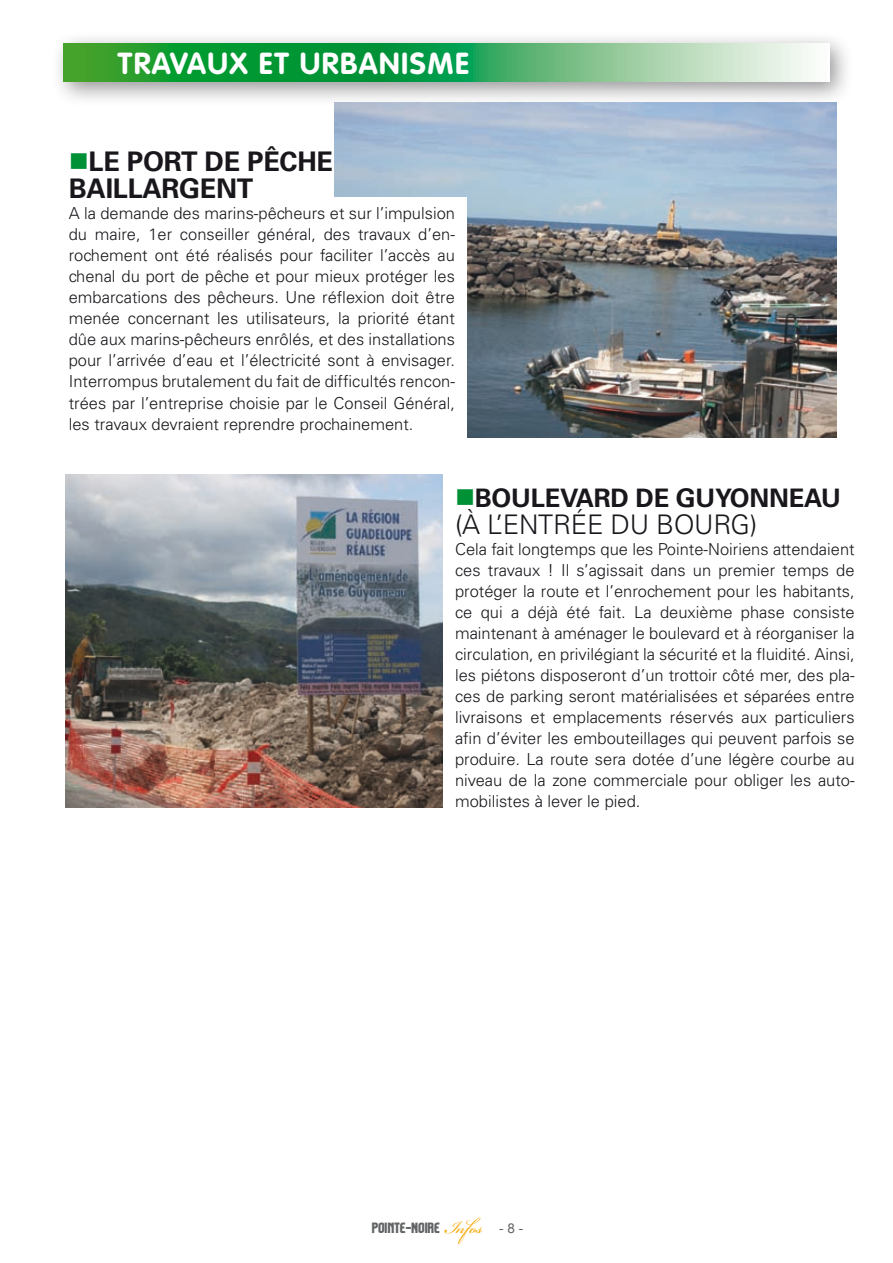
<style>
.page{position:relative;width:893px;height:1263px;background:#fff}
.page>*{position:absolute;margin:0;border:0;box-sizing:border-box;transform-origin:0 0}
.t1{font:700 30px "VAG Rounded";letter-spacing:.05em;color:#fff}
.t2{font:700 27px/27px "Univers";letter-spacing:-.01em;color:#1a171c}
.t3{font:300 27px "Univers";color:#1a171c}
.t4{font:700 25.5px "Univers";letter-spacing:-.01em;color:#1a171c}
.t5{font:300 16.5px/21px "Univers";color:#1a171c;text-align:justify}
.t6{font:13.5px "Komikazoom";color:#626365}
.s1{color:#009036}
.s2{font-family:"Bickham Script Pro";font-size:27px;color:#f6a700}
.s3{font-family:"Arial"}
</style>
<div class="page">
<img style="left:66px;top:475px;width:377px;height:333px">
<div style="left:50px;top:30px;width:803px;height:76px;background:#1a171c;opacity:.46"></div>
<svg style="left:64px;top:44px;width:765px;height:38px;background:#51b36c"></svg>
<img style="left:334px;top:102px;width:503px;height:335px">
<div style="left:326px;top:197px;width:140px;height:245px;background:#fff"></div>
<h1 class="t1" style="left:118px;top:46px;width:353px">TRAVAUX ET URBANISME</h1>
<h2 class="t2" style="left:69px;top:149px;width:266px"><span class="s1">■</span>LE PORT DE PÊCHE<br>BAILLARGENT</h2>
<p class="t5" style="left:69px;top:203px;width:388px">A la demande des marins-pêcheurs et sur l’impulsion du maire, 1er conseiller général, des travaux d’en&shy;rochement ont été réalisés pour faciliter l’accès au chenal du port de pêche et pour mieux protéger les embarcations des pêcheurs. Une réflexion doit être menée concernant les utilisateurs, la priorité étant dûe aux marins-pêcheurs enrôlés, et des installations pour l’arrivée d’eau et l’électricité sont à envisager.<br>Interrompus brutalement du fait de difficultés rencon&shy;trées par l’entreprise choisie par le Conseil Général, les travaux devraient reprendre prochainement.</p>
<h3 class="t4" style="left:455px;top:483px;width:387px"><span class="s1">■</span>BOULEVARD DE GUYONN EAU</h3>
<h2 class="t3" style="left:455px;top:508px;width:65px">(à l’entr</h2>
<h2 class="t3" style="left:571px;top:508px;width:123px">ée du Bourg</h2>
<h2 class="t3" style="left:750px;top:508px;width:9px">)</h2>
<p class="t5" style="left:455px;top:539px;width:401px">Cela fait longtemps que les Pointe-Noiriens attendaient ces travaux ! Il s’agissait dans un premier temps de protéger la route et l’enrochement pour les habitants, ce qui a déjà été fait. La deuxième phase consiste maintenant à aménager le boulevard et à réorganiser la circulation, en privilégiant la sécurité et la fluidité. Ainsi, les piétons disposeront d’un trottoir côté mer, des pla&shy;ces de parking seront matérialisées et séparées entre livraisons et emplacements réservés aux particuliers afin d’éviter les embouteillages qui peuvent parfois se produire. La route sera dotée d’une légère courbe au niveau de la zone commerciale pour obliger les auto&shy;mobilistes à lever le pied.</p>
<p class="t6" style="left:372px;top:1219px;width:153px">POINTE-NOIRE <span class="s2">Infos</span> <span class="s3">- 8 -</span></p>
</div>
